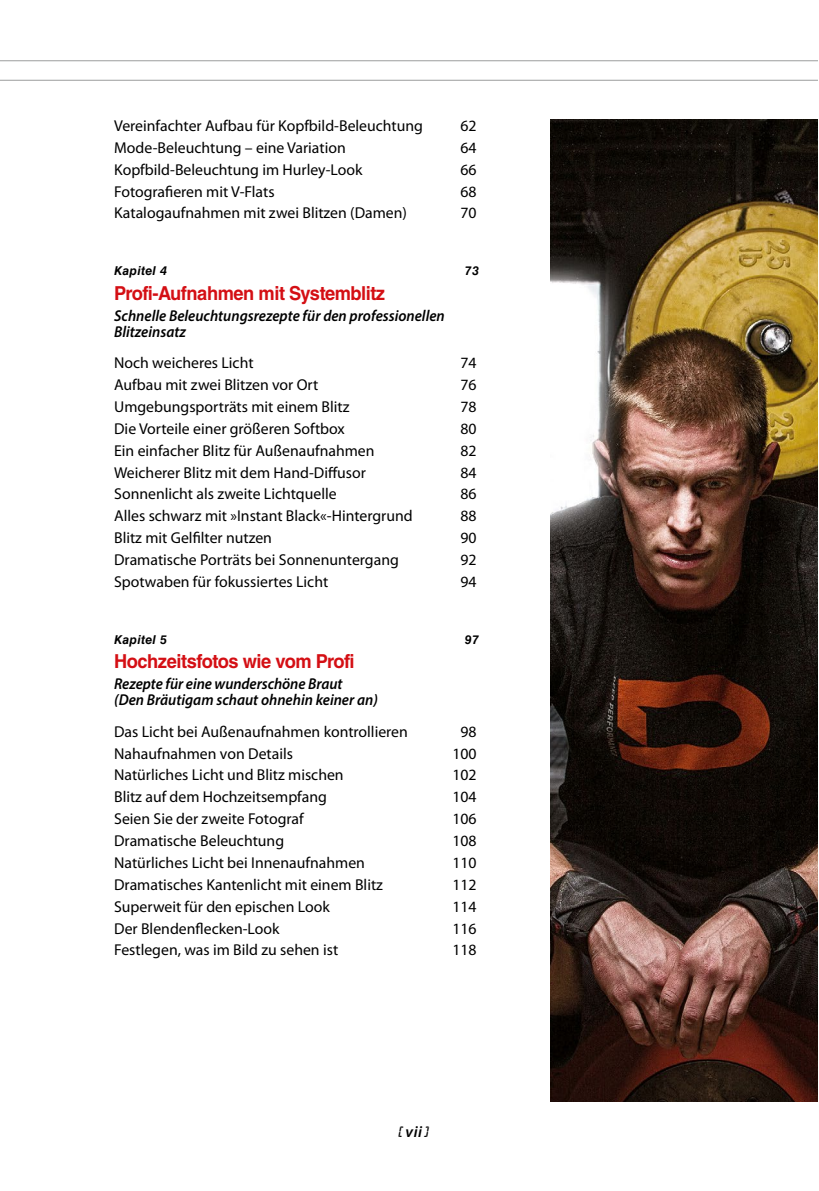
<style>
.page{position:relative;width:819px;height:1191px;background:#fff}
.page>*{position:absolute;margin:0;border:0;box-sizing:border-box;transform-origin:0 0}
.t1{font:700 19.25px "Helvetica LT Std";letter-spacing:-.025em;color:#d40f14;scale:.95 1}
.t2{font:15.75px "Myriad Pro";color:#000}
.t3{font:italic 600 15.75px/15.8px "Myriad Pro";color:#000;scale:.95 1}
.t4{font:italic 600 15.75px "Myriad Pro";color:#000}
.t5{font:italic 700 12.25px "Helvetica LT Std";letter-spacing:.03em;color:#000}
.s1{font-family:"Lcd Plain";font-weight:400;font-style:normal}
</style>
<div class="page">
<hr style="left:0;top:60px;width:817px;height:1px;background:#9c9d9d">
<hr style="left:0;top:80px;width:817px;height:1px;background:#9c9d9d">
<img style="left:551px;top:119px;width:266px;height:983px">
<p class="t2" style="left:114px;top:116px;width:310px">Vereinfachter Aufbau für Kopfbild-Beleuchtung</p>
<p class="t2" style="left:460px;top:116px;width:18px">62</p>
<p class="t2" style="left:114px;top:138px;width:233px">Mode-Beleuchtung – eine Variation</p>
<p class="t2" style="left:460px;top:138px;width:18px">64</p>
<p class="t2" style="left:114px;top:160px;width:250px">Kopfbild-Beleuchtung im Hurley-Look</p>
<p class="t2" style="left:460px;top:160px;width:18px">66</p>
<p class="t2" style="left:114px;top:182px;width:162px">Fotografieren mit V-Flats</p>
<p class="t2" style="left:460px;top:182px;width:18px">68</p>
<p class="t2" style="left:114px;top:203px;width:294px">Katalogaufnahmen mit zwei Blitzen (Damen)</p>
<p class="t2" style="left:460px;top:203px;width:18px">70</p>
<p class="t5" style="left:114px;top:263px;width:54px">Kapitel 4</p>
<p class="t5" style="left:465px;top:263px;width:15px">73</p>
<p class="t1" style="left:114px;top:281px;width:287px">Profi-Aufnahmen mit Systemblitz</p>
<p class="t3" style="left:114px;top:307px;width:349px">Schnelle Beleuchtungsrezepte für den professionellen<br>Blitzeinsatz</p>
<p class="t2" style="left:114px;top:353px;width:141px">Noch weicheres Licht</p>
<p class="t2" style="left:460px;top:353px;width:18px">74</p>
<p class="t2" style="left:114px;top:375px;width:206px">Aufbau mit zwei Blitzen vor Ort</p>
<p class="t2" style="left:460px;top:375px;width:18px">76</p>
<p class="t2" style="left:114px;top:397px;width:237px">Umgebungsporträts mit einem Blitz</p>
<p class="t2" style="left:460px;top:397px;width:18px">78</p>
<p class="t2" style="left:114px;top:419px;width:232px">Die Vorteile einer größeren Softbox</p>
<p class="t2" style="left:460px;top:419px;width:18px">80</p>
<p class="t2" style="left:114px;top:441px;width:262px">Ein einfacher Blitz für Außenaufnahmen</p>
<p class="t2" style="left:460px;top:441px;width:18px">82</p>
<p class="t2" style="left:114px;top:462px;width:253px">Weicherer Blitz mit dem Hand-Diffusor</p>
<p class="t2" style="left:460px;top:462px;width:18px">84</p>
<p class="t2" style="left:114px;top:484px;width:224px">Sonnenlicht als zweite Lichtquelle</p>
<p class="t2" style="left:460px;top:484px;width:18px">86</p>
<p class="t2" style="left:114px;top:506px;width:300px">Alles schwarz mit »Instant Black«-Hintergrund</p>
<p class="t2" style="left:460px;top:506px;width:18px">88</p>
<p class="t2" style="left:114px;top:528px;width:159px">Blitz mit Gelfilter nutzen</p>
<p class="t2" style="left:460px;top:528px;width:18px">90</p>
<p class="t2" style="left:114px;top:550px;width:286px">Dramatische Porträts bei Sonnenuntergang</p>
<p class="t2" style="left:460px;top:550px;width:18px">92</p>
<p class="t2" style="left:114px;top:572px;width:215px">Spotwaben für fokussiertes Licht</p>
<p class="t2" style="left:460px;top:572px;width:18px">94</p>
<p class="t5" style="left:114px;top:632px;width:54px">Kapitel 5</p>
<p class="t5" style="left:465px;top:632px;width:15px">97</p>
<p class="t1" style="left:114px;top:650px;width:254px">Hochzeitsfotos wie vom Profi</p>
<p class="t3" style="left:114px;top:676px;width:279px">Rezepte für eine wunderschöne Braut<br>(Den Bräutigam schaut ohnehin keiner an)</p>
<p class="t2" style="left:114px;top:721px;width:295px">Das Licht bei Außenaufnahmen kontrollieren</p>
<p class="t2" style="left:460px;top:721px;width:18px">98</p>
<p class="t2" style="left:114px;top:743px;width:180px">Nahaufnahmen von Details</p>
<p class="t2" style="left:452px;top:743px;width:26px">100</p>
<p class="t2" style="left:114px;top:765px;width:231px">Natürliches Licht und Blitz mischen</p>
<p class="t2" style="left:452px;top:765px;width:26px">102</p>
<p class="t2" style="left:114px;top:787px;width:214px">Blitz auf dem Hochzeitsempfang</p>
<p class="t2" style="left:452px;top:787px;width:26px">104</p>
<p class="t2" style="left:114px;top:809px;width:191px">Seien Sie der zweite Fotograf</p>
<p class="t2" style="left:452px;top:809px;width:26px">106</p>
<p class="t2" style="left:114px;top:831px;width:171px">Dramatische Beleuchtung</p>
<p class="t2" style="left:452px;top:831px;width:26px">108</p>
<p class="t2" style="left:114px;top:853px;width:252px">Natürliches Licht bei Innenaufnahmen</p>
<p class="t2" style="left:452px;top:853px;width:26px">110</p>
<p class="t2" style="left:114px;top:875px;width:270px">Dramatisches Kantenlicht mit einem Blitz</p>
<p class="t2" style="left:452px;top:875px;width:26px">112</p>
<p class="t2" style="left:114px;top:896px;width:217px">Superweit für den epischen Look</p>
<p class="t2" style="left:452px;top:896px;width:26px">114</p>
<p class="t2" style="left:114px;top:918px;width:167px">Der Blendenflecken-Look</p>
<p class="t2" style="left:452px;top:918px;width:26px">116</p>
<p class="t2" style="left:114px;top:940px;width:225px">Festlegen, was im Bild zu sehen ist</p>
<p class="t2" style="left:452px;top:940px;width:26px">118</p>
<p class="t4" style="left:398px;top:1121px;width:32px"><span class="s1">[</span> vii <span class="s1">]</span></p>
</div>
